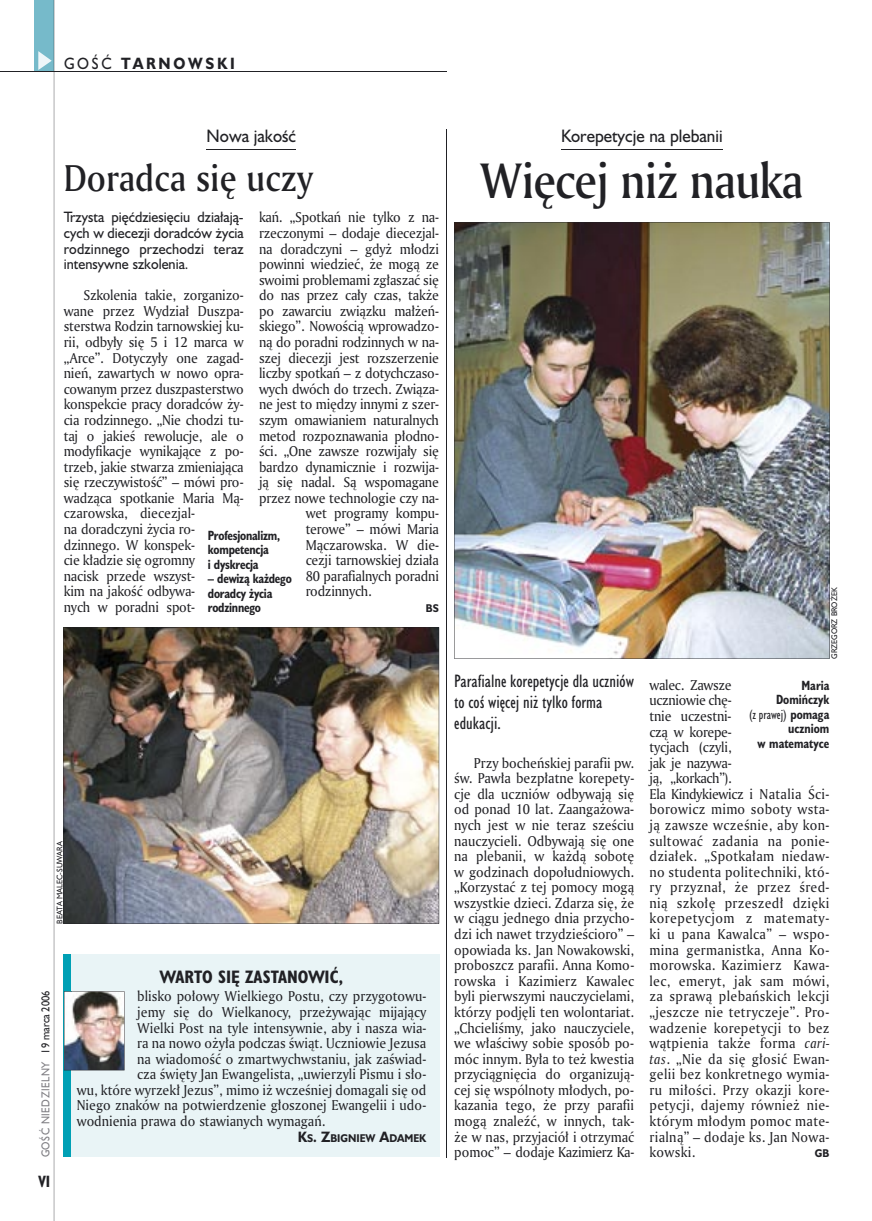
<style>
.page{position:relative;width:872px;height:1221px;background:#fff}
.page>*{position:absolute;margin:0;border:0;box-sizing:border-box;transform-origin:0 0}
.t1{font:48px "Amerigo Md PL";letter-spacing:-.02em;color:#212125;scale:.9 1}
.t2{font:36px "Amerigo Md PL";color:#212125;scale:.9 1}
.t3{font:16.5px/21px "Humanst 521 Cn PL";color:#212125}
.t4{font:16.5px "Humanst 521 PL";color:#212125;scale:.94 1}
.t5{font:700 16.5px "Humanst 521 Cn PL";color:#212125}
.t6{font:700 15px "Humanst 521 PL";letter-spacing:.2em;color:#212125;scale:.9 1}
.t7{font:700 15px "Humanst 521 Cn PL";color:#212125;scale:.94 1}
.t8{font:13.8px/15.6px "Amerigo PL";letter-spacing:-.015em;color:#212125;scale:.94 1}
.t9{font:13.8px/15.6px "Amerigo PL";letter-spacing:.025em;color:#212125;scale:.94 1}
.t10{font:13.8px/15.6px "Humanst 521 PL";letter-spacing:.01em;color:#212125;text-align:justify;scale:.94 1}
.t11{font:700 12.3px/14.4px "Humanst 521 Cn PL";letter-spacing:-.02em;color:#212125;scale:.94 1}
.t12{font:700 12.3px/14.4px "Humanst 521 Cn PL";color:#212125;text-align:right;scale:.94 1}
.t13{font:10.5px "Humanst 521 PL";letter-spacing:.05em;color:#7f7e83;scale:.9 1}
.t14{font:700 10.35px "Humanst 521 PL";color:#212125;scale:.9 1}
.t15{font:7.5px "Humanst 521 PL";color:#212125;scale:.94 1}
.s1{font-weight:400}
.s2{color:#212125}
.s3{font-size:13.8px}
.s4{font-style:italic}
</style>
<div class="page">
<div style="left:35px;top:0;width:19px;height:72px;background:#76baca"></div>
<svg style="left:38px;top:51px;width:14px;height:19px"></svg>
<hr style="left:54px;top:0;width:1px;height:1220px;background:#212125">
<hr style="left:0;top:72px;width:447px;height:1px;background:#212125">
<div style="left:64px;top:954px;width:375px;height:203px;background:#e9f4f6"></div>
<div style="left:64px;top:954px;width:7px;height:203px;background:#00a0b5"></div>
<img style="left:64px;top:991px;width:60px;height:79px">
<hr style="left:207px;top:149px;width:89px;height:1px;background:#212125">
<hr style="left:561px;top:149px;width:161px;height:1px;background:#212125">
<img style="left:64px;top:627px;width:375px;height:296px">
<img style="left:454px;top:222px;width:375px;height:436px">
<hr style="left:446px;top:129px;width:1px;height:1027px;background:#212125">
<p class="t6" style="left:64px;top:53px;width:191px"><span class="s1">GOŚĆ</span> TARNOWSKI</p>
<p class="t4" style="left:207px;top:125px;width:97px">Nowa jakość</p>
<h2 class="t2" style="left:64px;top:154px;width:278px">Doradca się uczy</h2>
<p class="t10" style="left:64px;top:209px;width:193px">Trzysta pięćdziesięciu działają&shy;cych w diecezji doradców życia rodzinnego przechodzi teraz intensywne szkolenia.</p>
<p class="t8" style="left:64px;top:287px;width:193px;text-indent:20px">Szkolenia takie, zorganizo&shy;wane przez Wydział Duszpa&shy;sterstwa Rodzin tarnowskiej ku&shy;rii, odbyły się 5 i 12 marca w „Arce”. Dotyczyły one zagad&shy;nień, zawartych w nowo opra&shy;cowanym przez duszpasterstwo konspekcie pracy doradców ży&shy;cia rodzinnego. „Nie chodzi tu&shy;taj o jakieś rewolucje, ale o modyfikacje wynikające z po&shy;trzeb, jakie stwarza zmieniająca się rzeczywistość” – mówi pro&shy;wadząca spotkanie Maria Mą&shy;czarowska, diecezjal-<br>na doradczyni życia ro&shy;dzinnego. W konspek-<br>cie kładzie się ogromny<br>nacisk przede wszyst-<br>kim na jakość odbywa-<br>nych w poradni spot-</p>
<p class="t8" style="left:259px;top:209px;width:193px">kań. „Spotkań nie tylko z na-</p>
<p class="t8" style="left:259px;top:225px;width:193px">rzeczonymi – dodaje diecezjal-</p>
<p class="t8" style="left:259px;top:240px;width:193px">na doradczyni – gdyż młodzi</p>
<p class="t8" style="left:259px;top:256px;width:193px">powinni wiedzieć, że mogą ze</p>
<p class="t8" style="left:259px;top:271px;width:193px">swoimi problemami zgłaszać się</p>
<p class="t8" style="left:259px;top:287px;width:193px">do nas przez cały czas, także</p>
<p class="t8" style="left:259px;top:303px;width:193px">po zawarciu związku małżeń-</p>
<p class="t8" style="left:259px;top:318px;width:193px">skiego”. Nowością wprowadzo-</p>
<p class="t8" style="left:259px;top:334px;width:193px">ną do poradni rodzinnych w na-</p>
<p class="t8" style="left:259px;top:349px;width:193px">szej diecezji jest rozszerzenie</p>
<p class="t8" style="left:259px;top:365px;width:193px">liczby spotkań – z dotychczaso-</p>
<p class="t8" style="left:259px;top:380px;width:193px">wych dwóch do trzech. Związa-</p>
<p class="t8" style="left:259px;top:396px;width:193px">ne jest to między innymi z szer-</p>
<p class="t8" style="left:259px;top:412px;width:193px">szym omawianiem naturalnych</p>
<p class="t8" style="left:259px;top:427px;width:193px">metod rozpoznawania płodno-</p>
<p class="t8" style="left:259px;top:443px;width:193px">ści. „One zawsze rozwijały się</p>
<p class="t8" style="left:259px;top:458px;width:193px">bardzo dynamicznie i rozwija-</p>
<p class="t8" style="left:259px;top:474px;width:193px">ją się nadal. Są wspomagane</p>
<p class="t8" style="left:259px;top:489px;width:193px">przez nowe technologie czy na-</p>
<p class="t8" style="left:306px;top:505px;width:143px">wet programy kompu-</p>
<p class="t8" style="left:306px;top:521px;width:143px">terowe” – mówi Maria</p>
<p class="t8" style="left:306px;top:536px;width:143px">Mączarowska. W die-</p>
<p class="t8" style="left:306px;top:552px;width:143px">cezji tarnowskiej działa</p>
<p class="t8" style="left:306px;top:567px;width:143px">80 parafialnych poradni</p>
<p class="t8" style="left:306px;top:583px;width:72px">rodzinnych.</p>
<p class="t14" style="left:426px;top:601px;width:16px">BS</p>
<p class="t11" style="left:208px;top:528px;width:78px">Profesjonalizm, kompetencja<br>i dyskrecja</p>
<p class="t11" style="left:208px;top:571px;width:91px">– dewizą każdego doradcy życia rodzinnego</p>
<p class="t15" style="left:55px;top:923px;width:89px;rotate:-90deg">BEATA MALEC-SUWARA</p>
<p class="t13" style="left:38px;top:1157px;width:187px;rotate:-90deg">GOŚĆ NIEDZIELNY <span class="s2">19 marca 2006</span></p>
<p class="t7" style="left:38px;top:1170px;width:14px">VI</p>
<p class="t5" style="left:160px;top:965px;width:185px">WARTO SIĘ ZASTANOWIĆ,</p>
<p class="t8" style="left:137px;top:988px;width:309px">blisko połowy Wielkiego Postu, czy przygotowu-</p>
<p class="t8" style="left:137px;top:1003px;width:309px">jemy się do Wielkanocy, przeżywając mijający</p>
<p class="t8" style="left:137px;top:1019px;width:309px">Wielki Post na tyle intensywnie, aby i nasza wia-</p>
<p class="t8" style="left:137px;top:1034px;width:309px">ra na nowo ożyła podczas świąt. Uczniowie Jezusa</p>
<p class="t8" style="left:137px;top:1050px;width:309px">na wiadomość o zmartwychwstaniu, jak zaświad-</p>
<p class="t8" style="left:137px;top:1066px;width:309px">cza święty Jan Ewangelista, „uwierzyli Pismu i sło-</p>
<p class="t8" style="left:77px;top:1081px;width:373px">wu, które wyrzekł Jezus”, mimo iż wcześniej domagali się od</p>
<p class="t8" style="left:77px;top:1097px;width:373px">Niego znaków na potwierdzenie głoszonej Ewangelii i udo-</p>
<p class="t8" style="left:77px;top:1112px;width:266px">wodnienia prawa do stawianych wymagań.</p>
<p class="t14" style="left:298px;top:1130px;width:144px"><span class="s3">K</span>S<span class="s3">. Z</span>BIGNIEW <span class="s3">A</span>DAMEK</p>
<p class="t4" style="left:561px;top:125px;width:173px">Korepetycje na plebanii</p>
<h1 class="t1" style="left:480px;top:149px;width:360px">Więcej niż nauka</h1>
<p class="t15" style="left:829px;top:658px;width:77px;rotate:-90deg">GRZEGORZ BROŻEK</p>
<p class="t3" style="left:454px;top:670px;width:181px">Parafialne korepetycje dla uczniów to coś więcej niż tylko forma edukacji.</p>
<p class="t8" style="left:454px;top:754px;width:193px;text-align:justify;text-indent:20px">Przy bocheńskiej parafii pw. św. Pawła bezpłatne korepety&shy;cje dla uczniów odbywają się od ponad 10 lat. Zaangażowa&shy;nych jest w nie teraz sześciu nauczycieli. Odbywają się one na plebanii, w każdą sobotę w godzinach dopołudniowych. „Korzystać z tej pomocy mogą wszystkie dzieci. Zdarza się, że w ciągu jednego dnia przycho&shy;dzi ich nawet trzydzieścioro” – opowiada ks. Jan Nowakowski, proboszcz parafii. Anna Komo&shy;rowska i Kazimierz Kawalec byli pierwszymi nauczycielami, którzy podjęli ten wolontariat. „Chcieliśmy, jako nauczyciele, we właściwy sobie sposób po&shy;móc innym. Była to też kwestia przyciągnięcia do organizują&shy;cej się wspólnoty młodych, po&shy;kazania tego, że przy parafii mogą znaleźć, w innych, tak&shy;że w nas, przyjaciół i otrzymać pomoc” – dodaje Kazimierz Ka-</p>
<p class="t9" style="left:649px;top:676px;width:193px">walec. Zawsze<br>uczniowie chę-<br>tnie uczestni-<br>czą w korepe-<br>tycjach (czyli,<br>jak je nazywa-<br>ją, „korkach”).<br>Ela Kindykiewicz i Natalia Ści&shy;borowicz mimo soboty wsta&shy;ją zawsze wcześnie, aby kon&shy;sultować zadania na ponie&shy;działek. „Spotkałam niedaw&shy;no studenta politechniki, któ&shy;ry przyznał, że przez śred&shy;nią szkołę przeszedł dzięki korepetycjom z matematy&shy;ki u pana Kawalca” – wspo&shy;mina germanistka, Anna Ko&shy;morowska. Kazimierz Kawa&shy;lec, emeryt, jak sam mówi, za sprawą plebańskich lekcji „jeszcze nie tetryczeje”. Pro&shy;wadzenie korepetycji to bez wątpienia także forma <span class="s4">cari&shy;tas</span>. „Nie da się głosić Ewan&shy;gelii bez konkretnego wymia&shy;ru miłości. Przy okazji kore&shy;petycji, dajemy również nie&shy;którym młodym pomoc mate&shy;rialną” – dodaje ks. Jan Nowa&shy;kowski.</p>
<p class="t12" style="left:749px;top:677px;width:87px">Maria<br>Domińczyk<br><span class="s1">(z prawej)</span> pomaga uczniom<br>w matematyce</p>
<p class="t14" style="left:814px;top:1146px;width:18px">GB</p>
</div>
